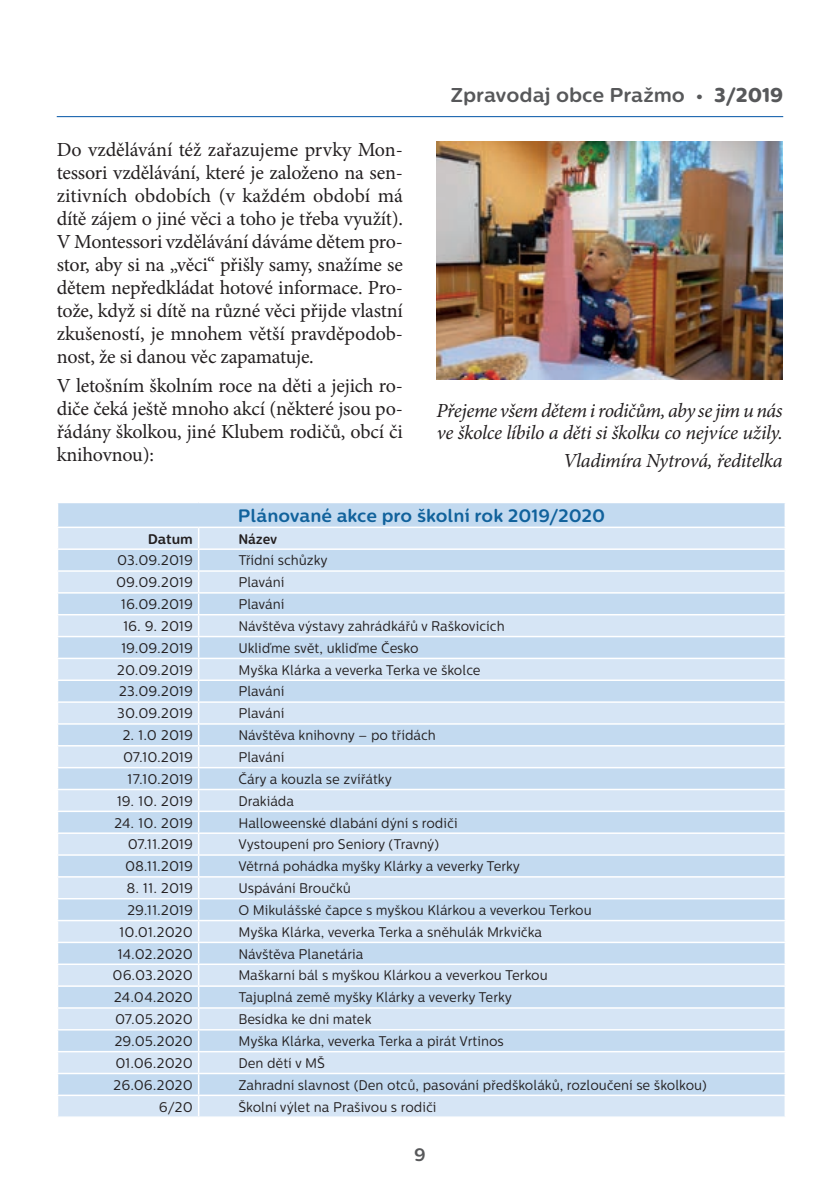
<style>
.page{position:relative;width:840px;height:1191px;background:#fff}
.page>*{position:absolute;margin:0;border:0;box-sizing:border-box;transform-origin:0 0}
.t1{font:20px/23px "Minion Pro";letter-spacing:-.01em;color:#231f20;text-align:justify}
.t2{font:italic 20px/22px "Minion Pro";letter-spacing:-.02em;color:#231f20}
.t3{font:700 20px "Centrale Sans Rounded";color:#57585a}
.t4{font:700 18px "Centrale Sans Rounded";color:#11629c}
.t5{font:700 18px "Centrale Sans Rounded";color:#57585a}
.t6{font:14px "Centrale Sans Rounded";color:#231f20;scale:.92 1}
.t7{font:14px "Centrale Sans Rounded";color:#231f20}
.t8{font:700 14px "Centrale Sans Rounded";letter-spacing:-.005em;color:#231f20}
.t9{font:700 14px "Centrale Sans Rounded";letter-spacing:-.005em;color:#231f20;scale:.92 1}
.s1{font-weight:800}
</style>
<div class="page">
<hr style="left:57px;top:116px;width:725px;height:1px;background:#0154a6">
<img style="left:436px;top:142px;width:346px;height:238px">
<div style="left:58px;top:503px;width:726px;height:23px;background:#c3daf0"></div>
<svg style="left:58px;top:528px;width:726px;height:588px;background:#cde0f2"></svg>
<hr style="left:57px;top:548px;width:141px;height:2px;background:#fff">
<hr style="left:198px;top:548px;width:587px;height:2px;background:#fff">
<hr style="left:57px;top:570px;width:141px;height:2px;background:#fff">
<hr style="left:198px;top:570px;width:587px;height:2px;background:#fff">
<hr style="left:57px;top:592px;width:141px;height:1px;background:#fff">
<hr style="left:198px;top:592px;width:587px;height:1px;background:#fff">
<hr style="left:57px;top:614px;width:141px;height:1px;background:#fff">
<hr style="left:198px;top:614px;width:587px;height:1px;background:#fff">
<hr style="left:57px;top:636px;width:141px;height:1px;background:#fff">
<hr style="left:198px;top:636px;width:587px;height:1px;background:#fff">
<hr style="left:57px;top:657px;width:141px;height:2px;background:#fff">
<hr style="left:198px;top:657px;width:587px;height:2px;background:#fff">
<hr style="left:57px;top:679px;width:141px;height:2px;background:#fff">
<hr style="left:198px;top:679px;width:587px;height:2px;background:#fff">
<hr style="left:57px;top:701px;width:141px;height:2px;background:#fff">
<hr style="left:198px;top:701px;width:587px;height:2px;background:#fff">
<hr style="left:57px;top:723px;width:141px;height:1px;background:#fff">
<hr style="left:198px;top:723px;width:587px;height:1px;background:#fff">
<hr style="left:57px;top:745px;width:141px;height:1px;background:#fff">
<hr style="left:198px;top:745px;width:587px;height:1px;background:#fff">
<hr style="left:57px;top:767px;width:141px;height:1px;background:#fff">
<hr style="left:198px;top:767px;width:587px;height:1px;background:#fff">
<hr style="left:57px;top:788px;width:141px;height:2px;background:#fff">
<hr style="left:198px;top:788px;width:587px;height:2px;background:#fff">
<hr style="left:57px;top:810px;width:141px;height:2px;background:#fff">
<hr style="left:198px;top:810px;width:587px;height:2px;background:#fff">
<hr style="left:57px;top:832px;width:141px;height:2px;background:#fff">
<hr style="left:198px;top:832px;width:587px;height:2px;background:#fff">
<hr style="left:57px;top:854px;width:141px;height:1px;background:#fff">
<hr style="left:198px;top:854px;width:587px;height:1px;background:#fff">
<hr style="left:57px;top:876px;width:141px;height:1px;background:#fff">
<hr style="left:198px;top:876px;width:587px;height:1px;background:#fff">
<hr style="left:57px;top:898px;width:141px;height:1px;background:#fff">
<hr style="left:198px;top:898px;width:587px;height:1px;background:#fff">
<hr style="left:57px;top:919px;width:141px;height:2px;background:#fff">
<hr style="left:198px;top:919px;width:587px;height:2px;background:#fff">
<hr style="left:57px;top:941px;width:141px;height:2px;background:#fff">
<hr style="left:198px;top:941px;width:587px;height:2px;background:#fff">
<hr style="left:57px;top:963px;width:141px;height:2px;background:#fff">
<hr style="left:198px;top:963px;width:587px;height:2px;background:#fff">
<hr style="left:57px;top:985px;width:141px;height:1px;background:#fff">
<hr style="left:198px;top:985px;width:587px;height:1px;background:#fff">
<hr style="left:57px;top:1007px;width:141px;height:1px;background:#fff">
<hr style="left:198px;top:1007px;width:587px;height:1px;background:#fff">
<hr style="left:57px;top:1029px;width:141px;height:1px;background:#fff">
<hr style="left:198px;top:1029px;width:587px;height:1px;background:#fff">
<hr style="left:57px;top:1051px;width:141px;height:1px;background:#fff">
<hr style="left:198px;top:1051px;width:587px;height:1px;background:#fff">
<hr style="left:57px;top:1072px;width:141px;height:2px;background:#fff">
<hr style="left:198px;top:1072px;width:587px;height:2px;background:#fff">
<hr style="left:57px;top:1094px;width:141px;height:2px;background:#fff">
<hr style="left:198px;top:1094px;width:587px;height:2px;background:#fff">
<svg style="left:198px;top:528px;width:1px;height:588px"></svg>
<svg style="left:784px;top:503px;width:1px;height:613px"></svg>
<h1 class="t3" style="left:450px;top:83px;width:334px">Zpravodaj obce Pražmo • <span class="s1">3/2019</span></h1>
<p class="t1" style="left:57px;top:138px;width:347px">Do vzdělávání též zařazujeme prvky Mon&shy;tessori vzdělávání, které je založeno na sen&shy;zitivních obdobích (v každém období má dítě zájem o jiné věci a toho je třeba využít).<br>V Montessori vzdělávání dáváme dětem pro&shy;stor, aby si na „věci“ přišly samy, snažíme se dětem nepředkládat hotové informace. Pro&shy;tože, když si dítě na různé věci přijde vlastní zkušeností, je mnohem větší pravděpodob&shy;nost, že si danou věc zapamatuje.</p>
<h1 class="t1" style="left:57px;top:374px;width:347px">V letošním školním roce na děti a jejich ro&shy;diče čeká ještě mnoho akcí (některé jsou po&shy;řádány školkou, jiné Klubem rodičů, obcí či knihovnou):</h1>
<h1 class="t2" style="left:436px;top:400px;width:347px">Přejeme všem dětem i rodičům, aby se jim u nás ve školce líbilo a děti si školku co nejvíce užily.</h1>
<h1 class="t2" style="left:563px;top:450px;width:221px">Vladimíra Nytrová, ředitelka</h1>
<p class="t4" style="left:237px;top:504px;width:368px">Plánované akce pro školní rok 2019/2020</p>
<p class="t8" style="left:148px;top:530px;width:47px">Datum</p>
<p class="t9" style="left:238px;top:530px;width:44px">Název</p>
<p class="t7" style="left:117px;top:552px;width:77px">03.09.2019</p>
<p class="t6" style="left:238px;top:552px;width:98px">Třídní schůzky</p>
<p class="t7" style="left:116px;top:574px;width:78px">09.09.2019</p>
<p class="t6" style="left:238px;top:574px;width:51px">Plavání</p>
<p class="t7" style="left:121px;top:596px;width:73px">16.09.2019</p>
<p class="t6" style="left:238px;top:596px;width:51px">Plavání</p>
<p class="t7" style="left:123px;top:618px;width:71px">16. 9. 2019</p>
<p class="t6" style="left:238px;top:618px;width:291px">Návštěva výstavy zahrádkářů v Raškovicích</p>
<p class="t7" style="left:121px;top:639px;width:73px">19.09.2019</p>
<p class="t6" style="left:238px;top:639px;width:197px">Ukliďme svět, ukliďme Česko</p>
<p class="t7" style="left:117px;top:661px;width:78px">20.09.2019</p>
<p class="t6" style="left:238px;top:661px;width:265px">Myška Klárka a veverka Terka ve školce</p>
<p class="t7" style="left:119px;top:683px;width:76px">23.09.2019</p>
<p class="t6" style="left:238px;top:683px;width:51px">Plavání</p>
<p class="t7" style="left:117px;top:705px;width:77px">30.09.2019</p>
<p class="t6" style="left:238px;top:705px;width:51px">Plavání</p>
<p class="t7" style="left:122px;top:727px;width:72px">2. 1.0 2019</p>
<p class="t6" style="left:238px;top:727px;width:216px">Návštěva knihovny – po třídách</p>
<p class="t7" style="left:123px;top:749px;width:71px">07.10.2019</p>
<p class="t6" style="left:238px;top:749px;width:51px">Plavání</p>
<p class="t7" style="left:127px;top:770px;width:67px">17.10.2019</p>
<p class="t6" style="left:238px;top:770px;width:168px">Čáry a kouzla se zvířátky</p>
<p class="t7" style="left:117px;top:792px;width:78px">19. 10. 2019</p>
<p class="t6" style="left:238px;top:792px;width:62px">Drakiáda</p>
<p class="t7" style="left:114px;top:814px;width:80px">24. 10. 2019</p>
<p class="t6" style="left:238px;top:814px;width:240px">Halloweenské dlabání dýní s rodiči</p>
<p class="t7" style="left:128px;top:836px;width:67px">07.11.2019</p>
<p class="t6" style="left:238px;top:836px;width:220px">Vystoupení pro Seniory (Travný)</p>
<p class="t7" style="left:125px;top:858px;width:69px">08.11.2019</p>
<p class="t6" style="left:238px;top:858px;width:307px">Větrná pohádka myšky Klárky a veverky Terky</p>
<p class="t7" style="left:126px;top:880px;width:68px">8. 11. 2019</p>
<p class="t6" style="left:238px;top:880px;width:124px">Uspávání Broučků</p>
<p class="t7" style="left:127px;top:902px;width:67px">29.11.2019</p>
<p class="t6" style="left:238px;top:902px;width:385px">O Mikulášské čapce s myškou Klárkou a veverkou Terkou</p>
<p class="t7" style="left:119px;top:923px;width:75px">10.01.2020</p>
<p class="t6" style="left:238px;top:923px;width:331px">Myška Klárka, veverka Terka a sněhulák Mrkvička</p>
<p class="t7" style="left:117px;top:945px;width:77px">14.02.2020</p>
<p class="t6" style="left:238px;top:945px;width:137px">Návštěva Planetária</p>
<p class="t7" style="left:113px;top:967px;width:82px">06.03.2020</p>
<p class="t6" style="left:238px;top:967px;width:337px">Maškarní bál s myškou Klárkou a veverkou Terkou</p>
<p class="t7" style="left:114px;top:989px;width:80px">24.04.2020</p>
<p class="t6" style="left:238px;top:989px;width:299px">Tajuplná země myšky Klárky a veverky Terky</p>
<p class="t7" style="left:115px;top:1011px;width:79px">07.05.2020</p>
<p class="t6" style="left:238px;top:1011px;width:146px">Besídka ke dni matek</p>
<p class="t7" style="left:114px;top:1033px;width:80px">29.05.2020</p>
<p class="t6" style="left:238px;top:1033px;width:290px">Myška Klárka, veverka Terka a pirát Vrtinos</p>
<p class="t7" style="left:115px;top:1054px;width:79px">01.06.2020</p>
<p class="t6" style="left:238px;top:1054px;width:96px">Den dětí v MŠ</p>
<p class="t7" style="left:113px;top:1076px;width:81px">26.06.2020</p>
<p class="t6" style="left:238px;top:1076px;width:510px">Zahradní slavnost (Den otců, pasování předškoláků, rozloučení se školkou)</p>
<p class="t7" style="left:159px;top:1098px;width:35px">6/20</p>
<p class="t6" style="left:238px;top:1098px;width:217px">Školní výlet na Prašivou s rodiči</p>
<p class="t5" style="left:414px;top:1143px;width:13px">9</p>
</div>
